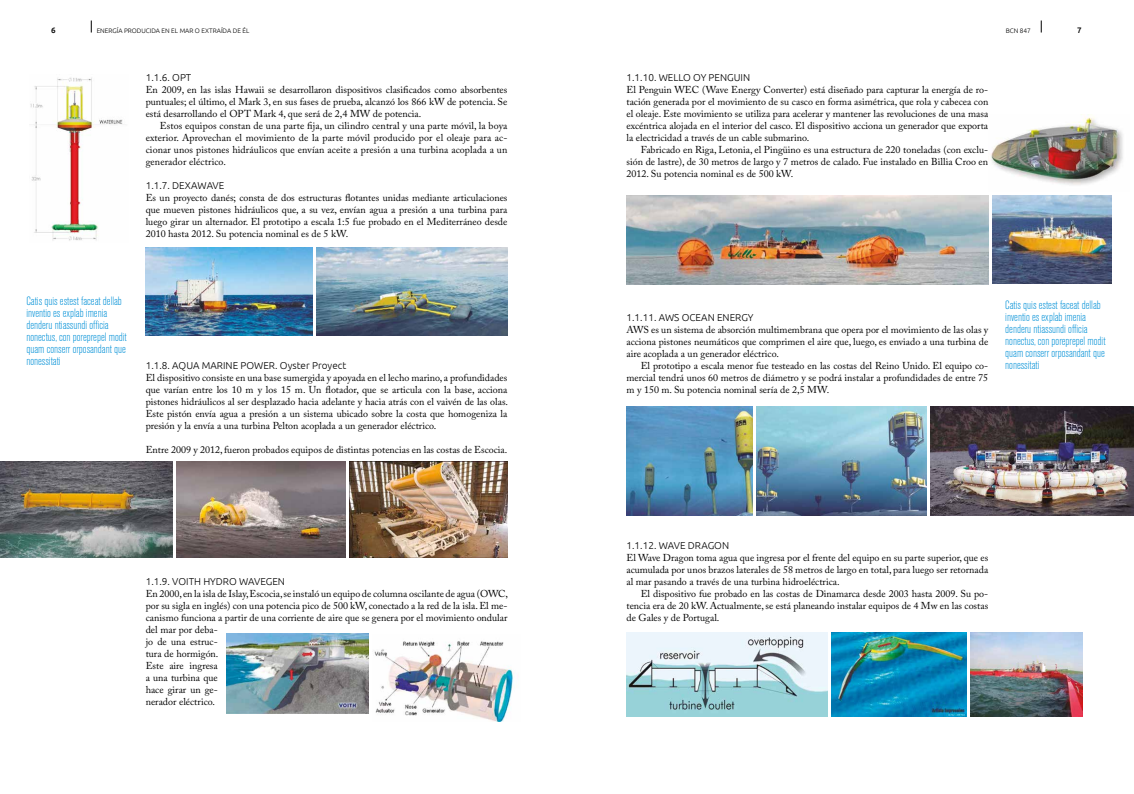
<style>
.page{position:relative;width:1134px;height:794px;background:#fff}
.page>*{position:absolute;margin:0;border:0;box-sizing:border-box;transform-origin:0 0}
.t1{font:300 condensed 12px/12px "Akzidenz Grotesk BQ";color:#0090d7}
.t2{font:10px/12px "Adobe Caslon Pro";color:#000;text-align:justify}
.t3{font:300 10px "Ubuntu";color:#000}
.t4{font:500 8px "Ubuntu";color:#000}
.t5{font:300 6.5px "Ubuntu";color:#000}
</style>
<div class="page">
<svg style="left:91px;top:21px;width:1px;height:12px"></svg>
<svg style="left:1041px;top:21px;width:1px;height:12px"></svg>
<img style="left:30px;top:77px;width:93px;height:164px">
<img style="left:146px;top:247px;width:166px;height:89px">
<img style="left:317px;top:247px;width:190px;height:89px">
<img style="left:0;top:462px;width:172px;height:95px">
<img style="left:176px;top:462px;width:170px;height:95px">
<img style="left:350px;top:462px;width:157px;height:95px">
<img style="left:226px;top:634px;width:142px;height:79px">
<img style="left:374px;top:641px;width:139px;height:80px">
<img style="left:626px;top:196px;width:362px;height:89px">
<img style="left:992px;top:196px;width:119px;height:88px">
<img style="left:991px;top:117px;width:132px;height:68px">
<img style="left:626px;top:407px;width:126px;height:108px">
<img style="left:756px;top:407px;width:171px;height:108px">
<img style="left:931px;top:407px;width:203px;height:108px">
<img style="left:626px;top:633px;width:202px;height:84px">
<img style="left:831px;top:632px;width:136px;height:84px">
<img style="left:971px;top:633px;width:112px;height:84px">
<p class="t4" style="left:51px;top:25px;width:6px">6</p>
<p class="t5" style="left:97px;top:26px;width:154px">ENERGÍA PRODUCIDA EN EL MAR O EXTRAÍDA DE ÉL</p>
<p class="t5" style="left:1006px;top:26px;width:27px">BCN 847</p>
<p class="t4" style="left:1077px;top:25px;width:6px">7</p>
<p class="t3" style="left:146px;top:71px;width:47px">1.1.6. OPT</p>
<p class="t2" style="left:146px;top:83px;width:363px">En 2009, en las islas Hawaii se desarrollaron dispositivos clasificados como absorbentes puntuales; el último, el Mark 3, en sus fases de prueba, alcanzó los 866 kW de potencia. Se está desarrollando el OPT Mark 4, que será de 2,4 MW de potencia.</p>
<p class="t2" style="left:146px;top:119px;width:363px;text-indent:14px">Estos equipos constan de una parte fija, un cilindro central y una parte móvil, la boya exterior. Aprovechan el movimiento de la parte móvil producido por el oleaje para ac&shy;cionar unos pistones hidráulicos que envían aceite a presión a una turbina acoplada a un generador eléctrico.</p>
<p class="t3" style="left:146px;top:179px;width:80px">1.1.7. DEXAWAVE</p>
<p class="t2" style="left:146px;top:191px;width:363px">Es un proyecto danés; consta de dos estructuras flotantes unidas mediante articulaciones que mueven pistones hidráulicos que, a su vez, envían agua a presión a una turbina para luego girar un alternador. El prototipo a escala 1:5 fue probado en el Mediterráneo desde 2010 hasta 2012. Su potencia nominal es de 5 kW.</p>
<p class="t1" style="left:26px;top:295px;width:102px">Catis quis estest faceat dellab inventio es explab imenia denderu ntiassundi officia nonectus, con poreprepel modit quam conserr orposandant que nonessitati</p>
<p class="t3" style="left:146px;top:359px;width:202px">1.1.8. AQUA MARINE POWER. Oyster Proyect</p>
<p class="t2" style="left:146px;top:371px;width:364px">El dispositivo consiste en una base sumergida y apoyada en el lecho marino, a profundidades que varían entre los 10 m y los 15 m. Un flotador, que se articula con la base, acciona pistones hidráulicos al ser desplazado hacia adelante y hacia atrás con el vaivén de las olas.<br>Este pistón envía agua a presión a un sistema ubicado sobre la costa que homogeniza la presión y la envía a una turbina Pelton acoplada a un generador eléctrico.</p>
<p class="t2" style="left:146px;top:443px;width:363px">Entre 2009 y 2012, fueron probados equipos de distintas potencias en las costas de Escocia.</p>
<p class="t3" style="left:146px;top:575px;width:141px">1.1.9. VOITH HYDRO WAVEGEN</p>
<p class="t2" style="left:146px;top:587px;width:364px;text-align:left">En 2000, en la isla de Islay, Escocia, se instaló un equipo de columna oscilante de agua (OWC, por su sigla en inglés) con una potencia pico de 500 kW, conectado a la red de la isla. El me&shy;canismo funciona a partir de una corriente de aire que se genera por el movimiento ondular del mar por deba-<br>jo de una estruc-<br>tura de hormigón.<br>Este aire ingresa<br>a una turbina que<br>hace girar un ge-<br>nerador eléctrico.</p>
<p class="t3" style="left:626px;top:71px;width:125px">1.1.10. WELLO OY PENGUIN</p>
<p class="t2" style="left:626px;top:83px;width:363px">El Penguin WEC (Wave Energy Converter) está diseñado para capturar la energía de ro&shy;tación generada por el movimiento de su casco en forma asimétrica, que rola y cabecea con el oleaje. Este movimiento se utiliza para acelerar y mantener las revoluciones de una masa excéntrica alojada en el interior del casco. El dispositivo acciona un generador que exporta la electricidad a través de un cable submarino.</p>
<p class="t2" style="left:626px;top:143px;width:363px;text-indent:14px">Fabricado en Riga, Letonia, el Pingüino es una estructura de 220 toneladas (con exclu&shy;sión de lastre), de 30 metros de largo y 7 metros de calado. Fue instalado en Billia Croo en 2012. Su potencia nominal es de 500 kW.</p>
<p class="t3" style="left:626px;top:311px;width:129px">1.1.11. AWS OCEAN ENERGY</p>
<p class="t2" style="left:626px;top:323px;width:363px">AWS es un sistema de absorción multimembrana que opera por el movimiento de las olas y acciona pistones neumáticos que comprimen el aire que, luego, es enviado a una turbina de aire acoplada a un generador eléctrico.</p>
<p class="t2" style="left:626px;top:359px;width:363px;text-indent:14px">El prototipo a escala menor fue testeado en las costas del Reino Unido. El equipo co&shy;mercial tendrá unos 60 metros de diámetro y se podrá instalar a profundidades de entre 75 m y 150 m. Su potencia nominal sería de 2,5 MW.</p>
<p class="t1" style="left:1005px;top:300px;width:102px">Catis quis estest faceat dellab inventio es explab imenia denderu ntiassundi officia nonectus, con poreprepel modit quam conserr orposandant que nonessitati</p>
<p class="t3" style="left:626px;top:539px;width:104px">1.1.12. WAVE DRAGON</p>
<p class="t2" style="left:626px;top:551px;width:363px">El Wave Dragon toma agua que ingresa por el frente del equipo en su parte superior, que es acumulada por unos brazos laterales de 58 metros de largo en total, para luego ser retornada al mar pasando a través de una turbina hidroeléctrica.</p>
<p class="t2" style="left:626px;top:587px;width:363px;text-indent:14px">El dispositivo fue probado en las costas de Dinamarca desde 2003 hasta 2009. Su po&shy;tencia era de 20 kW. Actualmente, se está planeando instalar equipos de 4 Mw en las costas de Gales y de Portugal.</p>
</div>
